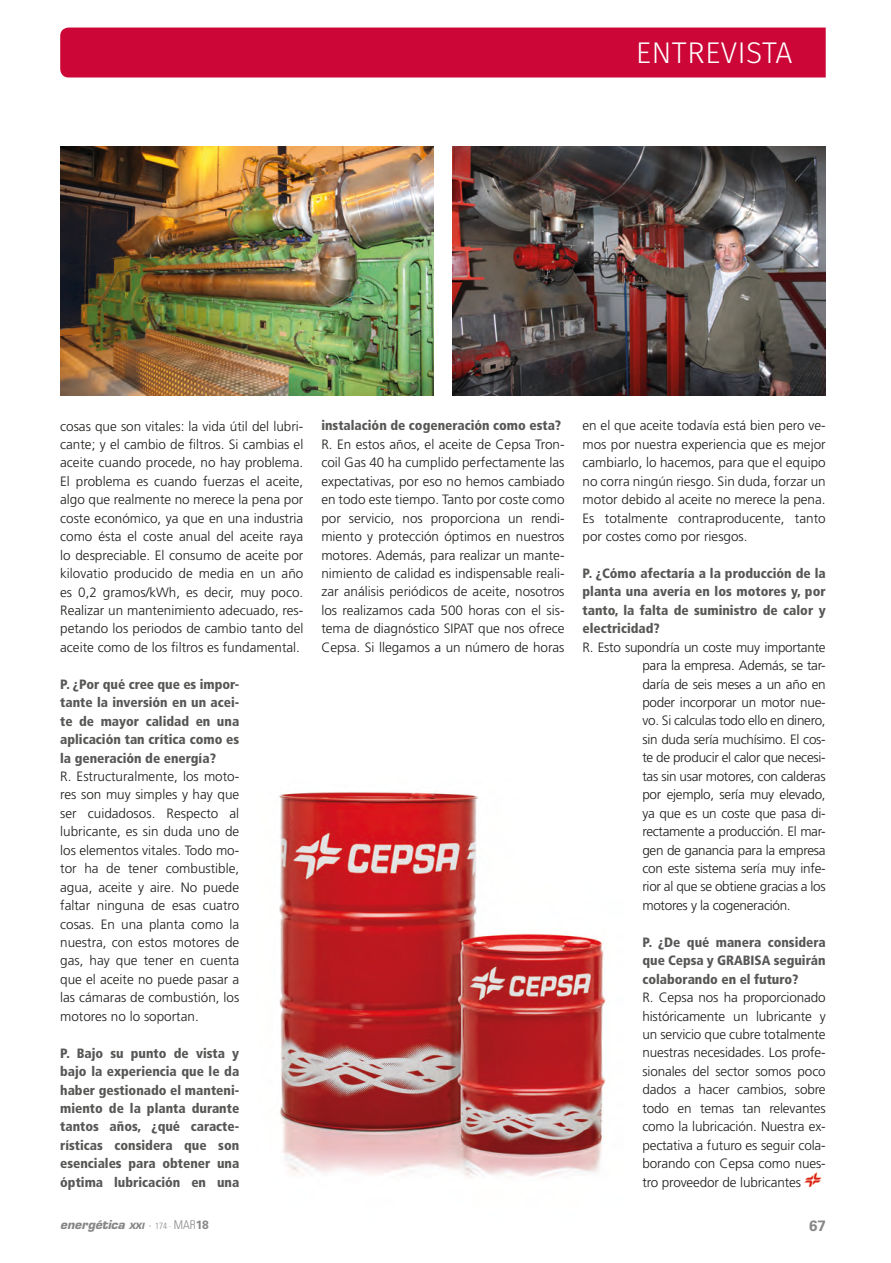
<style>
.page{position:relative;width:891px;height:1263px;background:#fff}
.page>*{position:absolute;margin:0;border:0;box-sizing:border-box;transform-origin:0 0}
.t1{font:300 30px "Fira Sans";letter-spacing:.01em;color:#fff}
.t2{font:700 15px "Univers";color:#878787}
.t3{font:300 13.5px/18.5px "Frutiger";color:#1d1d1b;text-align:justify}
.t4{font:900 condensed 13.5px/18.5px "Frutiger";color:#575756;text-align:justify}
.t5{font:italic 700 12px "Eurostile";color:#878787}
.s1{font-size:8.4px}
.s2{font-family:"Univers";font-weight:300;font-style:normal}
.s3{font-family:"Univers";font-weight:300;font-style:normal;font-stretch:condensed;font-size:9px}
.s4{font-family:"Univers";font-weight:300;font-style:normal;font-stretch:condensed}
.s5{font-family:"Univers";font-style:normal}
</style>
<div class="page">
<div style="left:60px;top:28px;width:766px;height:49px;background:#cc0636"></div>
<img style="left:805px;top:1173px;width:16px;height:14px">
<img style="left:60px;top:147px;width:373px;height:248px">
<img style="left:452px;top:147px;width:374px;height:248px">
<img style="left:277px;top:790px;width:329px;height:388px">
<h1 class="t1" style="left:636px;top:32px;width:158px">ENTREVISTA</h1>
<p class="t3" style="left:60px;top:417px;width:245px">cosas que son vitales: la vida útil del lubri&shy;cante; y el cambio de filtros. Si cambias el aceite cuando procede, no hay problema.<br>El problema es cuando fuerzas el aceite, algo que realmente no merece la pena por coste económico, ya que en una industria como ésta el coste anual del aceite raya lo despreciable. El consumo de aceite por kilovatio producido de media en un año es 0,2 gramos/kWh, es decir, muy poco.<br>Realizar un mantenimiento adecuado, res&shy;petando los periodos de cambio tanto del aceite como de los filtros es fundamental.</p>
<p class="t4" style="left:60px;top:675px;width:181px">P. ¿Por qué cree que es impor&shy;tante la inversión en un acei&shy;te de mayor calidad en una aplicación tan crítica como es la generación de energía?</p>
<p class="t3" style="left:60px;top:767px;width:181px">R. Estructuralmente, los moto&shy;res son muy simples y hay que ser cuidadosos. Respecto al lubricante, es sin duda uno de los elementos vitales. Todo mo&shy;tor ha de tener combustible, agua, aceite y aire. No puede faltar ninguna de esas cuatro cosas. En una planta como la nuestra, con estos motores de gas, hay que tener en cuenta que el aceite no puede pasar a las cámaras de combustión, los motores no lo soportan.</p>
<p class="t4" style="left:60px;top:1044px;width:181px">P. Bajo su punto de vista y bajo la experiencia que le da haber gestionado el manteni&shy;miento de la planta durante tantos años, ¿qué caracte&shy;rísticas considera que son esenciales para obtener una óptima lubricación en una</p>
<p class="t4" style="left:321px;top:416px;width:241px">instalación de cogeneración como esta?</p>
<p class="t3" style="left:321px;top:435px;width:245px">R. En estos años, el aceite de Cepsa Tron&shy;coil Gas 40 ha cumplido perfectamente las expectativas, por eso no hemos cambiado en todo este tiempo. Tanto por coste como por servicio, nos proporciona un rendi&shy;miento y protección óptimos en nuestros motores. Además, para realizar un mante&shy;nimiento de calidad es indispensable reali&shy;zar análisis periódicos de aceite, nosotros los realizamos cada 500 horas con el sis&shy;tema de diagnóstico SIPAT que nos ofrece Cepsa. Si llegamos a un número de horas</p>
<p class="t3" style="left:582px;top:417px;width:245px">en el que aceite todavía está bien pero ve&shy;mos por nuestra experiencia que es mejor cambiarlo, lo hacemos, para que el equipo no corra ningún riesgo. Sin duda, forzar un motor debido al aceite no merece la pena.<br>Es totalmente contraproducente, tanto por costes como por riesgos.</p>
<p class="t4" style="left:582px;top:564px;width:245px">P. ¿Cómo afectaría a la producción de la planta una avería en los motores y, por tanto, la falta de suministro de calor y electricidad?</p>
<p class="t3" style="left:642px;top:638px;width:185px;text-indent:-60px">R. Esto supondría un coste muy importante para la empresa. Además, se tar&shy;daría de seis meses a un año en poder incorporar un motor nue&shy;vo. Si calculas todo ello en dinero, sin duda sería muchísimo. El cos&shy;te de producir el calor que necesi&shy;tas sin usar motores, con calderas por ejemplo, sería muy elevado, ya que es un coste que pasa di&shy;rectamente a producción. El mar&shy;gen de ganancia para la empresa con este sistema sería muy infe&shy;rior al que se obtiene gracias a los motores y la cogeneración.</p>
<p class="t4" style="left:642px;top:933px;width:185px">P. ¿De qué manera considera que Cepsa y GRABISA seguirán colaborando en el futuro?</p>
<p class="t3" style="left:642px;top:988px;width:185px">R. Cepsa nos ha proporcionado históricamente un lubricante y un servicio que cubre totalmente nuestras necesidades. Los profe&shy;sionales del sector somos poco dados a hacer cambios, sobre todo en temas tan relevantes como la lubricación. Nuestra ex&shy;pectativa a futuro es seguir cola&shy;borando con Cepsa como nues&shy;tro proveedor de lubricantes</p>
<p class="t5" style="left:60px;top:1218px;width:150px">energética <span class="s1">XXI</span> <span class="s2">·</span> <span class="s3">174 ·</span> <span class="s4">MAR</span><span class="s5">18</span></p>
<p class="t2" style="left:809px;top:1217px;width:18px">67</p>
</div>
